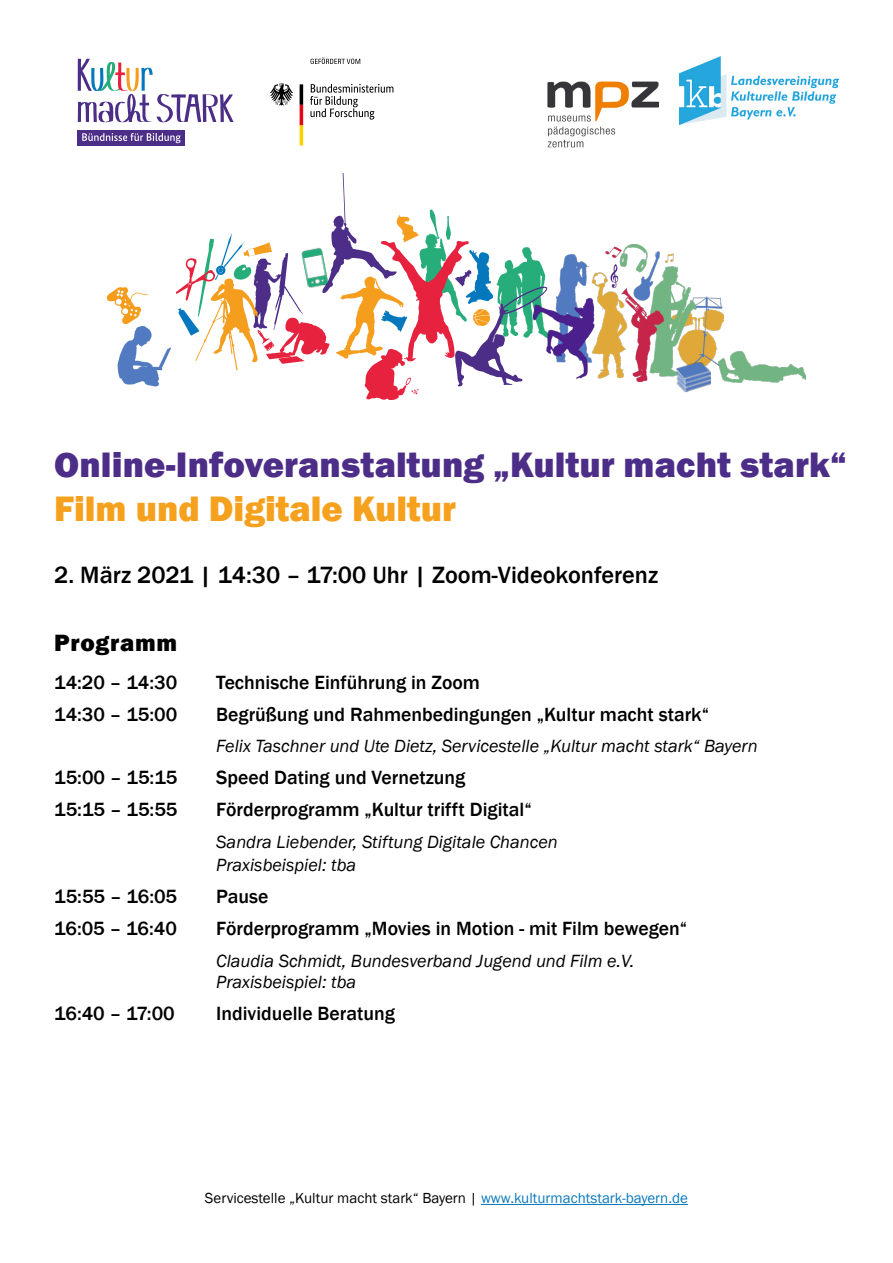
<style>
.page{position:relative;width:893px;height:1263px;background:#fff}
.page>*{position:absolute;margin:0;border:0;box-sizing:border-box;transform-origin:0 0}
.t1{font:800 36.3px "Franklin Gothic";letter-spacing:.005em;color:#4c2d87}
.t2{font:800 36.3px "Franklin Gothic";color:#f6a11d}
.t3{font:500 24.3px "Franklin Gothic";color:#000}
.t4{font:800 24.3px "Franklin Gothic";letter-spacing:.03em;color:#000}
.t5{font:500 19.65px "Franklin Gothic";color:#000}
.t6{font:italic 18.15px/23.7px "Franklin Gothic";color:#000}
.t7{font:15px "Franklin Gothic";color:#000}
.s1{color:#0b79ba}
</style>
<div class="page">
<img style="left:117px;top:327px;width:54px;height:60px">
<div style="left:78px;top:130px;width:107px;height:15px;background:#4c2d87"></div>
<svg style="left:82px;top:133px;width:99px;height:10px"></svg>
<svg style="left:78px;top:59px;width:156px;height:63px"></svg>
<svg style="left:310px;top:84px;width:83px;height:36px"></svg>
<svg style="left:270px;top:83px;width:23px;height:23px"></svg>
<svg style="left:300px;top:84px;width:3px;height:62px"></svg>
<svg style="left:311px;top:57px;width:49px;height:7px"></svg>
<img style="left:547px;top:81px;width:112px;height:66px">
<img style="left:680px;top:56px;width:159px;height:69px">
<hr style="left:481px;top:1204px;width:207px;height:1px;background:#0b79ba">
<img style="left:551px;top:244px;width:172px;height:138px">
<svg style="left:176px;top:173px;width:375px;height:227px"></svg>
<img style="left:288px;top:241px;width:55px;height:54px">
<img style="left:676px;top:362px;width:35px;height:30px">
<svg style="left:106px;top:287px;width:42px;height:40px"></svg>
<img style="left:719px;top:352px;width:86px;height:30px">
<h1 class="t1" style="left:54px;top:441px;width:794px">Online-Infoveranstaltung „Kultur macht stark“</h1>
<h1 class="t2" style="left:54px;top:485px;width:403px">Film und Digitale Kultur</h1>
<p class="t3" style="left:54px;top:559px;width:605px">2. März 2021 | 14:30 – 17:00 Uhr | Zoom-Videokonferenz</p>
<p class="t4" style="left:54px;top:627px;width:124px">Programm</p>
<p class="t5" style="left:54px;top:670px;width:125px">14:20 – 14:30</p>
<p class="t5" style="left:216px;top:670px;width:265px">Technische Einführung in Zoom</p>
<p class="t5" style="left:54px;top:702px;width:125px">14:30 – 15:00</p>
<p class="t5" style="left:216px;top:702px;width:494px">Begrüßung und Rahmenbedingungen „Kultur macht stark“</p>
<p class="t6" style="left:216px;top:734px;width:543px">Felix Taschner und Ute Dietz, Servicestelle „Kultur macht stark“ Bayern</p>
<p class="t5" style="left:54px;top:765px;width:125px">15:00 – 15:15</p>
<p class="t5" style="left:216px;top:765px;width:251px">Speed Dating und Vernetzung</p>
<p class="t5" style="left:54px;top:797px;width:125px">15:15 – 15:55</p>
<p class="t5" style="left:216px;top:797px;width:317px">Förderprogramm „Kultur trifft Digital“</p>
<p class="t6" style="left:216px;top:830px;width:343px">Sandra Liebender, Stiftung Digitale Chancen<br>Praxisbeispiel: tba</p>
<p class="t5" style="left:54px;top:884px;width:124px">15:55 – 16:05</p>
<p class="t5" style="left:216px;top:884px;width:54px">Pause</p>
<p class="t5" style="left:54px;top:916px;width:124px">16:05 – 16:40</p>
<p class="t5" style="left:216px;top:916px;width:472px">Förderprogramm „Movies in Motion - mit Film bewegen“</p>
<p class="t6" style="left:216px;top:950px;width:420px;line-height:21.8px">Claudia Schmidt, Bundesverband Jugend und Film e.V.<br>Praxisbeispiel: tba</p>
<p class="t5" style="left:54px;top:1001px;width:122px">16:40 – 17:00</p>
<p class="t5" style="left:216px;top:1001px;width:180px">Individuelle Beratung</p>
<p class="t7" style="left:205px;top:1189px;width:485px">Servicestelle „Kultur macht stark“ Bayern | <span class="s1">www.kulturmachtstark-bayern.de</span></p>
</div>
